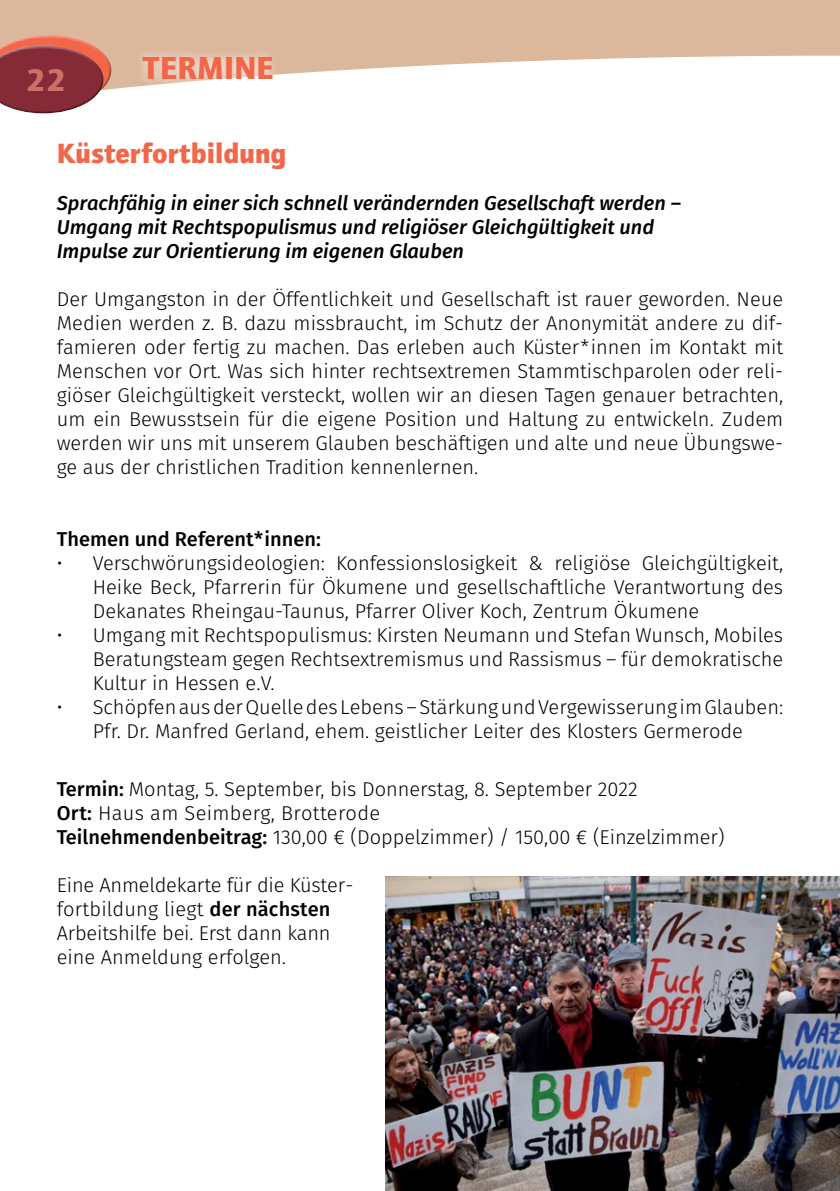
<style>
.page{position:relative;width:840px;height:1191px;background:#fff}
.page>*{position:absolute;margin:0;border:0;box-sizing:border-box;transform-origin:0 0}
.t1{font:900 32px "AT Quay Sans";color:#f26649}
.t2{font:900 32px "AT Quay Sans";color:#ce7067}
.t3{font:900 28px "AT Quay Sans";color:#f26649}
.t4{font:300 20px/24px "Fira Sans";color:#000;text-align:justify}
.t5{font:italic 500 20px/24px "Fira Sans";color:#000}
.t6{font:500 20px "Fira Sans";color:#000}
.s1{font-weight:500}
</style>
<div class="page">
<svg style="left:0;top:0;width:839px;height:89px;fill:#dbb79b"></svg>
<div style="left:0;top:32px;width:112px;height:49px;background:#dbb79b"></div>
<div style="left:0;top:53px;width:115px;height:54px;background:#000;opacity:.5"></div>
<svg style="left:11px;top:35px;width:100px;height:72px"></svg>
<div style="left:0;top:42px;width:104px;height:48px;background:#fff;opacity:.5"></div>
<div style="left:0;top:64px;width:107px;height:50px;background:#000;opacity:.5"></div>
<div style="left:133px;top:48px;width:149px;height:41px;background:#fff;opacity:.75"></div>
<img style="left:386px;top:876px;width:453px;height:315px">
<h1 class="t2" style="left:26px;top:61px;width:42px">22</h1>
<h1 class="t1" style="left:142px;top:49px;width:133px">TERMINE</h1>
<h2 class="t3" style="left:57px;top:136px;width:231px">Küsterfortbildung</h2>
<p class="t5" style="left:57px;top:190px;width:625px">Sprachfähig in einer sich schnell verändernden Gesellschaft werden –<br>Umgang mit Rechtspopulismus und religiöser Gleichgültigkeit und<br>Impulse zur Orientierung im eigenen Glauben</p>
<p class="t4" style="left:57px;top:287px;width:727px">Der Umgangston in der Öffentlichkeit und Gesellschaft ist rauer geworden. Neue Medien werden z. B. dazu missbraucht, im Schutz der Anonymität andere zu dif&shy;famieren oder fertig zu machen. Das erleben auch Küster*innen im Kontakt mit Menschen vor Ort. Was sich hinter rechtsextremen Stammtischparolen oder reli&shy;giöser Gleichgültigkeit versteckt, wollen wir an diesen Tagen genauer betrachten, um ein Bewusstsein für die eigene Position und Haltung zu entwickeln. Zudem werden wir uns mit unserem Glauben beschäftigen und alte und neue Übungswe&shy;ge aus der christlichen Tradition kennenlernen.</p>
<p class="t6" style="left:57px;top:523px;width:265px">Themen und Referent*innen:</p>
<p class="t4" style="left:93px;top:551px;width:691px;text-indent:-36px">• Verschwörungsideologien: Konfessionslosigkeit &amp; religiöse Gleichgültigkeit, Heike Beck, Pfarrerin für Ökumene und gesellschaftliche Verantwortung des Dekanates Rheingau-Taunus, Pfarrer Oliver Koch, Zentrum Ökumene</p>
<p class="t4" style="left:93px;top:623px;width:691px;text-indent:-36px">• Umgang mit Rechtspopulismus: Kirsten Neumann und Stefan Wunsch, Mobiles Beratungsteam gegen Rechtsextremismus und Rassismus – für demokratische Kultur in Hessen e.V.</p>
<p class="t4" style="left:57px;top:695px;width:727px;text-align:center">• Schöpfen aus der Quelle des Lebens – Stärkung und Vergewisserung im Glauben:<br>Pfr. Dr. Manfred Gerland, ehem. geistlicher Leiter des Klosters Germerode</p>
<p class="t4" style="left:57px;top:776px;width:669px;text-align:left"><span class="s1">Termin:</span> Montag, 5. September, bis Donnerstag, 8. September 2022<br><span class="s1">Ort:</span> Haus am Seimberg, Brotterode<br><span class="s1">Teilnehmendenbeitrag:</span> 130,00 € (Doppelzimmer) / 150,00 € (Einzelzimmer)</p>
<p class="t4" style="left:57px;top:872px;width:298px;text-align:left">Eine Anmeldekarte für die Küster&shy;fortbildung liegt <span class="s1">der nächsten<br></span>Arbeitshilfe bei. Erst dann kann eine Anmeldung erfolgen.</p>
</div>
